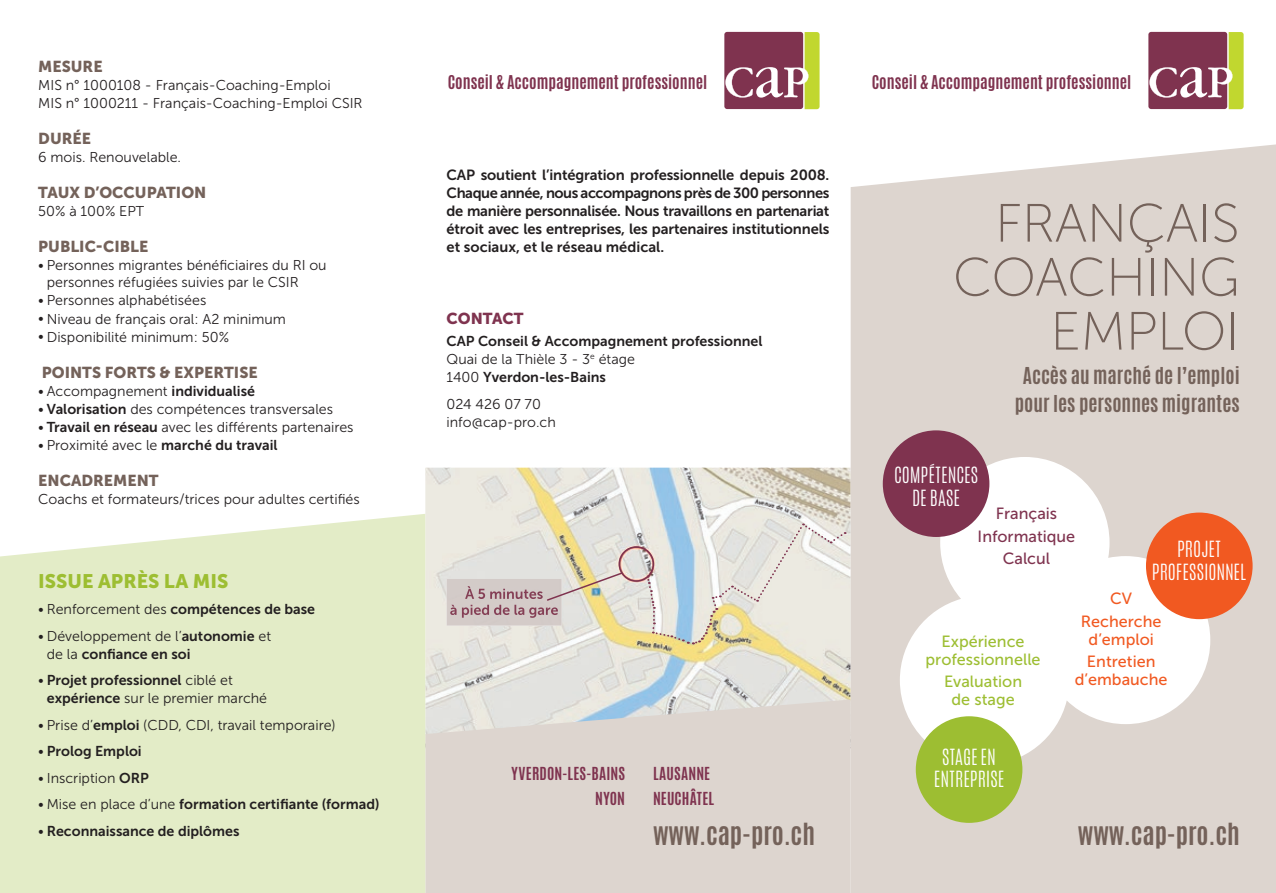
<style>
.page{position:relative;width:1276px;height:893px;background:#fff}
.page>*{position:absolute;margin:0;border:0;box-sizing:border-box;transform-origin:0 0}
.t1{font:53.85px/54px "Museo Sans 100";letter-spacing:-.01em;color:#74625a;text-align:right}
.t2{font:700 25.5px "Antonio";color:#74625a}
.t3{font:700 19.5px/28.3px "Antonio";color:#74625a;text-align:center}
.t4{font:19.5px "Museo Sans 900";color:#9dbe32}
.t5{font:300 18.6px/22.4px "Antonio";letter-spacing:.005em;color:#fff;text-align:center}
.t6{font:16.2px/17.9px "Museo Sans 500";color:#9dbe32;text-align:center}
.t7{font:16.2px/22.4px "Museo Sans 500";color:#f15921;text-align:center}
.t8{font:16.2px/22.4px "Museo Sans 500";color:#7f334f;text-align:center}
.t9{font:700 15.9px "Antonio";color:#7f334f}
.t10{font:15.75px "Museo Sans 900";color:#74625a}
.t11{font:15.75px "Museo Sans 900";color:#7f334f}
.t12{font:700 15px/25px "Antonio";letter-spacing:.01em;color:#7f334f;text-align:right}
.t13{font:14.7px/18px "Museo Sans 700";letter-spacing:-.005em;color:#231f20;text-align:justify}
.t14{font:14.25px/18px "Museo Sans 300";color:#231f20}
.t15{font:14.25px "Museo Sans 700";color:#231f20}
.s1{font-family:"Museo Sans 700"}
.s2{font-family:"Museo Sans 300"}
</style>
<div class="page">
<img style="left:425px;top:468px;width:425px;height:231px">
<div style="left:850px;top:144px;width:426px;height:749px;background:#ddd5cf"></div>
<svg style="left:900px;top:457px;width:310px;height:308px"></svg>
<svg style="left:425px;top:699px;width:425px;height:194px;background:#dcd6d0"></svg>
<div style="left:0;top:514px;width:425px;height:379px;background:#e3ecc7"></div>
<img style="left:446px;top:579px;width:116px;height:47px">
<img style="left:465px;top:586px;width:78px;height:13px">
<img style="left:450px;top:605px;width:108px;height:13px">
<div style="left:618px;top:546px;width:36px;height:36px;border:2px solid #7f334f;border-radius:50%"></div>
<svg style="left:546px;top:571px;width:77px;height:31px;background:#d9d1bf"></svg>
<svg style="left:1149px;top:32px;width:94px;height:77px;background:#9a6662"></svg>
<svg style="left:725px;top:32px;width:94px;height:77px;background:#9a6662"></svg>
<div style="left:883px;top:430px;width:106px;height:107px;background:#7f334f;border-radius:50%"></div>
<div style="left:916px;top:716px;width:106px;height:107px;background:#9dbe32;border-radius:50%"></div>
<div style="left:1146px;top:513px;width:106px;height:106px;background:#f15921;border-radius:50%"></div>
<svg style="left:647px;top:523px;width:198px;height:122px;background:#dfdfd7"></svg>
<p class="t10" style="left:38px;top:58px;width:66px">MESURE</p>
<p class="t14" style="left:38px;top:76px;width:326px">MIS n° 1000108 - Français-Coaching-Emploi<br>MIS n° 1000211 - Français-Coaching-Emploi CSIR</p>
<p class="t10" style="left:38px;top:130px;width:54px">DURÉE</p>
<p class="t14" style="left:38px;top:148px;width:144px">6 mois. Renouvelable.</p>
<p class="t10" style="left:38px;top:184px;width:170px">TAUX D’OCCUPATION</p>
<p class="t14" style="left:38px;top:202px;width:108px">50% à 100% EPT</p>
<p class="t10" style="left:38px;top:238px;width:112px">PUBLIC-CIBLE</p>
<p class="t14" style="left:47px;top:257px;width:281px;line-height:16.5px;text-indent:-9px">• Personnes migrantes bénéficiaires du RI ou personnes réfugiées suivies par le CSIR</p>
<p class="t14" style="left:38px;top:291px;width:170px">• Personnes alphabétisées</p>
<p class="t14" style="left:38px;top:310px;width:249px">• Niveau de français oral : A2 minimum</p>
<p class="t14" style="left:38px;top:328px;width:192px">• Disponibilité minimum : 50%</p>
<p class="t10" style="left:42px;top:364px;width:217px">POINTS FORTS &amp; EXPERTISE</p>
<p class="t14" style="left:38px;top:382px;width:218px">• Accompagnement <span class="s1">individualisé</span></p>
<p class="t14" style="left:38px;top:400px;width:296px">• <span class="s1">Valorisation</span> des compétences transversales</p>
<p class="t14" style="left:38px;top:418px;width:317px">• <span class="s1">Travail en réseau</span> avec les différents partenaires</p>
<p class="t14" style="left:38px;top:436px;width:241px">• Proximité avec le <span class="s1">marché du travail</span></p>
<p class="t10" style="left:38px;top:472px;width:122px">ENCADREMENT</p>
<p class="t14" style="left:38px;top:490px;width:323px">Coachs et formateurs/trices pour adultes certifiés</p>
<h3 class="t4" style="left:38px;top:570px;width:192px">ISSUE APRÈS LA MIS</h3>
<p class="t15" style="left:38px;top:601px;width:278px"><span class="s2">• Renforcement des</span> compétences de base</p>
<p class="t14" style="left:38px;top:627px;width:234px">• Développement de l’<span class="s1">autonomie</span> et</p>
<p class="t15" style="left:47px;top:646px;width:145px"><span class="s2">de la</span> confiance en soi</p>
<p class="t15" style="left:38px;top:672px;width:196px"><span class="s2">•</span> Projet professionnel <span class="s2">ciblé et</span></p>
<p class="t14" style="left:47px;top:689px;width:222px"><span class="s1">expérience</span> sur le premier marché</p>
<p class="t14" style="left:38px;top:716px;width:299px">• Prise d’<span class="s1">emploi</span> (CDD, CDI, travail temporaire)</p>
<p class="t15" style="left:38px;top:743px;width:105px"><span class="s2">•</span> Prolog Emploi</p>
<p class="t14" style="left:38px;top:769px;width:112px">• Inscription <span class="s1">ORP</span></p>
<p class="t15" style="left:38px;top:796px;width:343px"><span class="s2">• Mise en place d’une</span> formation certifiante (formad)</p>
<p class="t15" style="left:38px;top:823px;width:203px"><span class="s2">•</span> Reconnaissance de diplômes</p>
<p class="t9" style="left:448px;top:70px;width:261px">Conseil &amp; Accompagnement professionnel</p>
<p class="t9" style="left:872px;top:70px;width:261px">Conseil &amp; Accompagnement professionnel</p>
<p class="t13" style="left:446px;top:166px;width:384px">CAP soutient l’intégration professionnelle depuis 2008.<br>Chaque année, nous accompagnons près de 300 personnes de manière personnalisée. Nous travaillons en partenariat étroit avec les entreprises, les partenaires institutionnels et sociaux, et le réseau médical.</p>
<p class="t11" style="left:446px;top:310px;width:78px">CONTACT</p>
<p class="t15" style="left:446px;top:333px;width:317px">CAP Conseil &amp; Accompagnement professionnel</p>
<p class="t14" style="left:446px;top:350px;width:190px">Quai de la Thièle 3 - 3<sup>e</sup> étage</p>
<p class="t15" style="left:446px;top:369px;width:161px"><span class="s2">1400</span> Yverdon-les-Bains</p>
<p class="t14" style="left:446px;top:395px;width:111px">024 426 07 70 info@cap-pro.ch</p>
<p class="t12" style="left:511px;top:761px;width:115px">YVERDON-LES-BAINS<br>NYON</p>
<p class="t12" style="left:653px;top:761px;width:62px;text-align:left">LAUSANNE<br>NEUCHÂTEL</p>
<h2 class="t2" style="left:653px;top:814px;width:163px">www.cap-pro.ch</h2>
<h1 class="t1" style="left:953px;top:197px;width:288px">FRANÇAIS<br>COACHING<br>EMPLOI</h1>
<h3 class="t5" style="left:894px;top:464px;width:86px">COMPÉTENCES<br>DE BASE</h3>
<h3 class="t3" style="left:1014px;top:361px;width:226px">Accès au marché de l’emploi pour les personnes migrantes</h3>
<p class="t8" style="left:977px;top:503px;width:99px">Français<br>Informatique<br>Calcul</p>
<h3 class="t5" style="left:1151px;top:538px;width:96px">PROJET<br>PROFESSIONNEL</h3>
<p class="t6" style="left:925px;top:633px;width:117px">Expérience professionnelle</p>
<p class="t6" style="left:944px;top:673px;width:79px">Evaluation de stage</p>
<h3 class="t5" style="left:934px;top:746px;width:72px">STAGE EN<br>ENTREPRISE</h3>
<p class="t7" style="left:1081px;top:588px;width:82px">CV<br>Recherche</p>
<p class="t7" style="left:1087px;top:628px;width:70px;text-align:left">d’emploi<br>Entretien</p>
<p class="t7" style="left:1075px;top:668px;width:94px">d’embauche</p>
<h2 class="t2" style="left:1077px;top:814px;width:163px">www.cap-pro.ch</h2>
</div>
